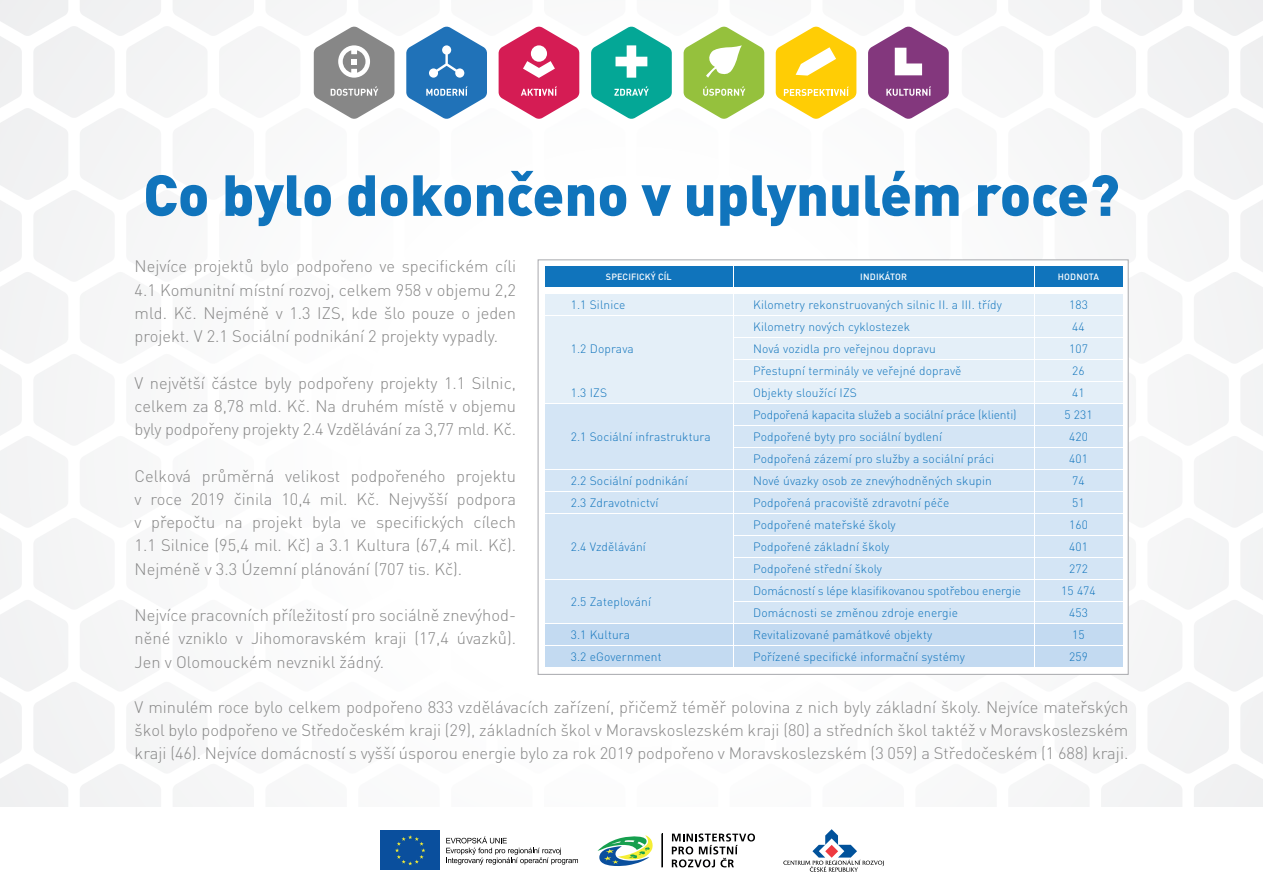
<style>
.page{position:relative;width:1263px;height:893px;background:#fff}
.page>*{position:absolute;margin:0;border:0;box-sizing:border-box;transform-origin:0 0}
.t1{font:900 57px "DIN Pro";color:#1074bc}
.t2{font:300 16.5px/23.2px "DIN Pro";color:#878787;text-align:justify}
.t3{font:300 12px "DIN Pro";letter-spacing:.01em;color:#1074bc}
.t4{font:300 12px "DIN Pro";letter-spacing:-.01em;color:#1074bc}
.t5{font:500 9px "DIN Pro";letter-spacing:.01em;color:#fff}
</style>
<div class="page">
<svg style="left:672px;top:833px;width:83px;height:34px"></svg>
<svg style="left:597px;top:835px;width:56px;height:31px"></svg>
<hr style="left:662px;top:834px;width:1px;height:33px;background:#000001">
<svg style="left:446px;top:836px;width:132px;height:29px"></svg>
<svg style="left:380px;top:830px;width:60px;height:40px"></svg>
<div style="left:381px;top:831px;width:59px;height:39px;background:#0a4f9d"></div>
<svg style="left:395px;top:835px;width:30px;height:30px"></svg>
<svg style="left:783px;top:829px;width:101px;height:43px"></svg>
<svg style="left:313px;top:26px;width:636px;height:93px"></svg>
<div style="left:538px;top:260px;width:590px;height:414px;background:#fff;border:1px solid #a8a9ad"></div>
<div style="left:545px;top:266px;width:187px;height:21px;background:#1074bc"></div>
<div style="left:734px;top:266px;width:299px;height:21px;background:#1074bc"></div>
<div style="left:1035px;top:266px;width:87px;height:21px;background:#1074bc"></div>
<div style="left:545px;top:294px;width:187px;height:20px;background:#e4eff8"></div>
<div style="left:734px;top:294px;width:299px;height:20px;background:#e4eff8"></div>
<div style="left:1035px;top:294px;width:87px;height:20px;background:#e4eff8"></div>
<div style="left:545px;top:316px;width:187px;height:65px;background:#e4eff8"></div>
<div style="left:734px;top:316px;width:299px;height:20px;background:#e4eff8"></div>
<div style="left:1035px;top:316px;width:87px;height:20px;background:#e4eff8"></div>
<div style="left:545px;top:382px;width:187px;height:21px;background:#e4eff8"></div>
<div style="left:734px;top:338px;width:299px;height:20px;background:#e4eff8"></div>
<div style="left:1035px;top:338px;width:87px;height:20px;background:#e4eff8"></div>
<div style="left:545px;top:404px;width:187px;height:65px;background:#d4e5f5"></div>
<div style="left:734px;top:361px;width:299px;height:20px;background:#e4eff8"></div>
<div style="left:1035px;top:361px;width:87px;height:20px;background:#e4eff8"></div>
<div style="left:545px;top:470px;width:187px;height:21px;background:#d4e5f5"></div>
<div style="left:734px;top:383px;width:299px;height:20px;background:#e4eff8"></div>
<div style="left:1035px;top:383px;width:87px;height:20px;background:#e4eff8"></div>
<div style="left:545px;top:492px;width:187px;height:21px;background:#d4e5f5"></div>
<div style="left:734px;top:404px;width:299px;height:21px;background:#d4e5f5"></div>
<div style="left:1035px;top:404px;width:87px;height:21px;background:#d4e5f5"></div>
<div style="left:545px;top:514px;width:187px;height:65px;background:#d4e5f5"></div>
<div style="left:734px;top:426px;width:299px;height:21px;background:#d4e5f5"></div>
<div style="left:1035px;top:426px;width:87px;height:21px;background:#d4e5f5"></div>
<div style="left:545px;top:580px;width:187px;height:43px;background:#d4e5f5"></div>
<div style="left:734px;top:448px;width:299px;height:21px;background:#d4e5f5"></div>
<div style="left:1035px;top:448px;width:87px;height:21px;background:#d4e5f5"></div>
<div style="left:545px;top:624px;width:187px;height:21px;background:#c3daf1"></div>
<div style="left:734px;top:470px;width:299px;height:21px;background:#d4e5f5"></div>
<div style="left:1035px;top:470px;width:87px;height:21px;background:#d4e5f5"></div>
<div style="left:545px;top:646px;width:187px;height:21px;background:#c3daf1"></div>
<div style="left:734px;top:492px;width:299px;height:21px;background:#d4e5f5"></div>
<div style="left:1035px;top:492px;width:87px;height:21px;background:#d4e5f5"></div>
<div style="left:734px;top:514px;width:299px;height:21px;background:#d4e5f5"></div>
<div style="left:1035px;top:514px;width:87px;height:21px;background:#d4e5f5"></div>
<div style="left:734px;top:536px;width:299px;height:21px;background:#d4e5f5"></div>
<div style="left:1035px;top:536px;width:87px;height:21px;background:#d4e5f5"></div>
<div style="left:734px;top:558px;width:299px;height:21px;background:#d4e5f5"></div>
<div style="left:1035px;top:558px;width:87px;height:21px;background:#d4e5f5"></div>
<div style="left:734px;top:580px;width:299px;height:21px;background:#d4e5f5"></div>
<div style="left:1035px;top:580px;width:87px;height:21px;background:#d4e5f5"></div>
<div style="left:734px;top:602px;width:299px;height:21px;background:#d4e5f5"></div>
<div style="left:1035px;top:602px;width:87px;height:21px;background:#d4e5f5"></div>
<div style="left:734px;top:624px;width:299px;height:21px;background:#c3daf1"></div>
<div style="left:1035px;top:624px;width:87px;height:21px;background:#c3daf1"></div>
<div style="left:734px;top:646px;width:299px;height:21px;background:#c3daf1"></div>
<div style="left:1035px;top:646px;width:87px;height:21px;background:#c3daf1"></div>
<p class="t1" style="left:143px;top:157px;width:978px">Co bylo dokončeno v uplynulém roce?</p>
<p class="t2" style="left:135px;top:254px;width:383px">Nejvíce projektů bylo podpořeno ve specifickém cíli 4.1 Komunitní místní rozvoj, celkem 958 v objemu 2,2 mld. Kč. Nejméně v 1.3 IZS, kde šlo pouze o jeden projekt. V 2.1 Sociální podnikání 2 projekty vypadly.</p>
<p class="t2" style="left:135px;top:370px;width:383px">V největší částce byly podpořeny projekty 1.1 Silnic, celkem za 8,78 mld. Kč. Na druhém místě v objemu byly podpořeny projekty 2.4 Vzdělávání za 3,77 mld. Kč.</p>
<p class="t2" style="left:135px;top:463px;width:383px">Celková průměrná velikost podpořeného projektu v roce 2019 činila 10,4 mil. Kč. Nejvyšší podpora v přepočtu na projekt byla ve specifických cílech 1.1 Silnice (95,4 mil. Kč) a 3.1 Kultura (67,4 mil. Kč).<br>Nejméně v 3.3 Územní plánování (707 tis. Kč).</p>
<p class="t2" style="left:135px;top:603px;width:383px">Nejvíce pracovních příležitostí pro sociálně znevýhod&shy;něné vzniklo v Jihomoravském kraji (17,4 úvazků).<br>Jen v Olomouckém nevznikl žádný.</p>
<p class="t5" style="left:606px;top:270px;width:67px">SPECIFICKÝ CÍL</p>
<p class="t5" style="left:860px;top:270px;width:48px">INDIKÁTOR</p>
<p class="t5" style="left:1058px;top:270px;width:43px">HODNOTA</p>
<p class="t3" style="left:571px;top:296px;width:56px">1.1 Silnice</p>
<p class="t3" style="left:753px;top:296px;width:250px">Kilometry rekonstruovaných silnic II. a III. třídy</p>
<p class="t3" style="left:1069px;top:296px;width:20px">183</p>
<p class="t3" style="left:571px;top:341px;width:65px">1.2 Doprava</p>
<p class="t3" style="left:753px;top:318px;width:158px">Kilometry nových cyklostezek</p>
<p class="t3" style="left:1072px;top:318px;width:14px">44</p>
<p class="t3" style="left:753px;top:340px;width:184px">Nová vozidla pro veřejnou dopravu</p>
<p class="t3" style="left:1069px;top:340px;width:20px">107</p>
<p class="t3" style="left:571px;top:384px;width:38px">1.3 IZS</p>
<p class="t3" style="left:571px;top:429px;width:142px">2.1 Sociální infrastruktura</p>
<p class="t3" style="left:571px;top:473px;width:118px">2.2 Sociální podnikání</p>
<p class="t3" style="left:571px;top:495px;width:89px">2.3 Zdravotnictví</p>
<p class="t3" style="left:571px;top:539px;width:77px">2.4 Vzdělávání</p>
<p class="t3" style="left:571px;top:593px;width:82px">2.5 Zateplování</p>
<p class="t3" style="left:571px;top:626px;width:61px">3.1 Kultura</p>
<p class="t3" style="left:571px;top:648px;width:92px">3.2 eGovernment</p>
<p class="t3" style="left:753px;top:363px;width:210px">Přestupní terminály ve veřejné dopravě</p>
<p class="t3" style="left:1072px;top:363px;width:14px">26</p>
<p class="t3" style="left:753px;top:385px;width:105px">Objekty sloužící IZS</p>
<p class="t3" style="left:1072px;top:385px;width:14px">41</p>
<p class="t4" style="left:753px;top:407px;width:265px">Podpořená kapacita služeb a sociální práce (klienti)</p>
<p class="t3" style="left:1064px;top:407px;width:30px">5 231</p>
<p class="t3" style="left:753px;top:429px;width:190px">Podpořené byty pro sociální bydlení</p>
<p class="t3" style="left:1069px;top:429px;width:20px">420</p>
<p class="t3" style="left:753px;top:451px;width:242px">Podpořená zázemí pro služby a sociální práci</p>
<p class="t3" style="left:1069px;top:451px;width:20px">401</p>
<p class="t3" style="left:753px;top:473px;width:240px">Nové úvazky osob ze znevýhodněných skupin</p>
<p class="t3" style="left:1072px;top:473px;width:14px">74</p>
<p class="t3" style="left:753px;top:495px;width:198px">Podpořená pracoviště zdravotní péče</p>
<p class="t3" style="left:1072px;top:495px;width:14px">51</p>
<p class="t3" style="left:753px;top:517px;width:144px">Podpořené mateřské školy</p>
<p class="t3" style="left:1069px;top:517px;width:20px">160</p>
<p class="t3" style="left:753px;top:539px;width:138px">Podpořené základní školy</p>
<p class="t3" style="left:1069px;top:539px;width:20px">401</p>
<p class="t3" style="left:753px;top:561px;width:130px">Podpořené střední školy</p>
<p class="t3" style="left:1069px;top:561px;width:20px">272</p>
<p class="t4" style="left:753px;top:583px;width:269px">Domácností s lépe klasifikovanou spotřebou energie</p>
<p class="t3" style="left:1061px;top:583px;width:36px">15 474</p>
<p class="t3" style="left:753px;top:604px;width:206px">Domácnosti se změnou zdroje energie</p>
<p class="t3" style="left:1069px;top:604px;width:20px">453</p>
<p class="t3" style="left:753px;top:626px;width:181px">Revitalizované památkové objekty</p>
<p class="t3" style="left:1072px;top:626px;width:14px">15</p>
<p class="t3" style="left:753px;top:648px;width:213px">Pořízené specifické informační systémy</p>
<p class="t3" style="left:1069px;top:648px;width:20px">259</p>
<p class="t2" style="left:135px;top:694px;width:995px">V minulém roce bylo celkem podpořeno 833 vzdělávacích zařízení, přičemž téměř polovina z nich byly základní školy. Nejvíce mateřských škol bylo podpořeno ve Středočeském kraji (29), základních škol v Moravskoslezském kraji (80) a středních škol taktéž v Moravskoslezském kraji (46). Nejvíce domácností s vyšší úsporou energie bylo za rok 2019 podpořeno v Moravskoslezském (3 059) a Středočeském (1 688) kraji.</p>
</div>
